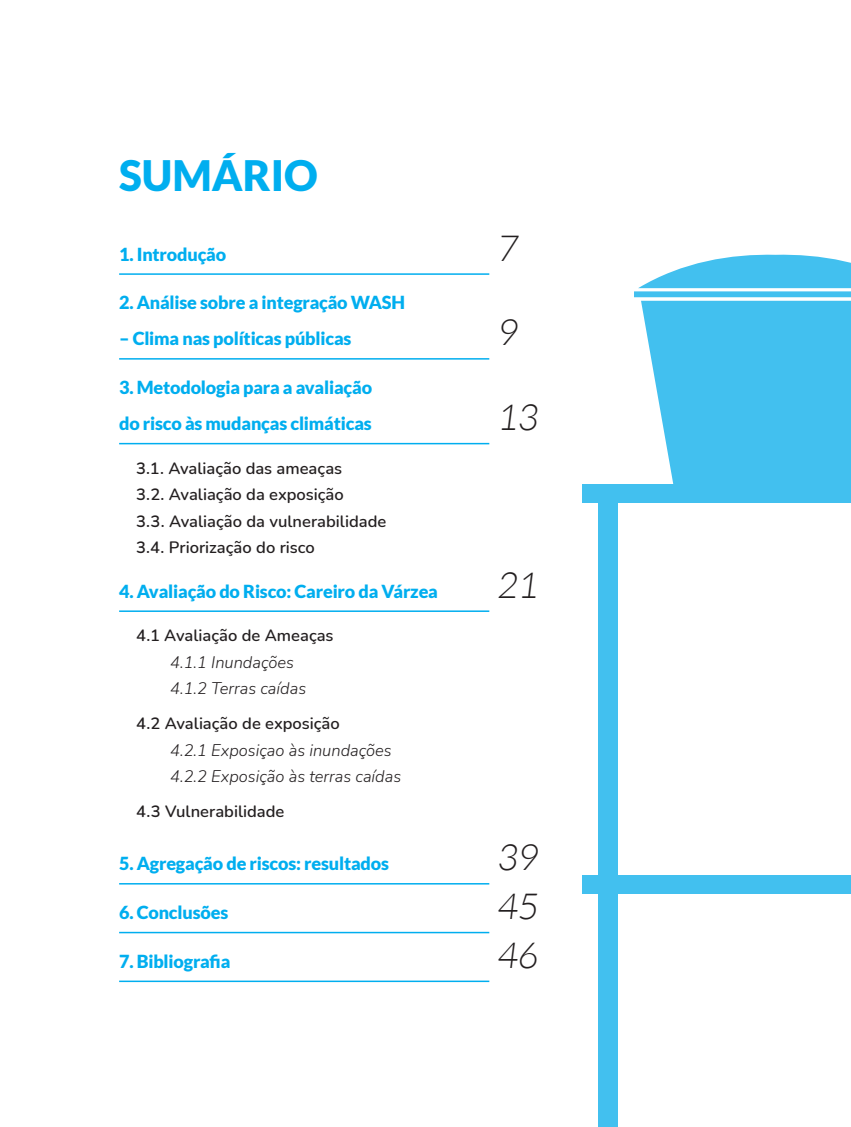
<style>
.page{position:relative;width:851px;height:1127px;background:#fff}
.page>*{position:absolute;margin:0;border:0;box-sizing:border-box;transform-origin:0 0}
.t1{font:900 42px "Lato";color:#00aeef}
.t2{font:italic 300 36px "Lato";letter-spacing:-.01em;color:#231f20}
.t3{font:900 18px/36px "Lato";letter-spacing:-.01em;color:#00aeef}
.t4{font:600 16.5px/26.5px "Nunito";color:#231f20}
.t5{font:italic 300 16.5px/26.5px "Nunito";color:#231f20}
</style>
<div class="page">
<svg style="left:634px;top:254px;width:216px;height:230px"></svg>
<div style="left:583px;top:484px;width:267px;height:19px;background:#42c0ef"></div>
<div style="left:583px;top:875px;width:267px;height:19px;background:#42c0ef"></div>
<div style="left:597px;top:503px;width:20px;height:624px;background:#42c0ef"></div>
<hr style="left:119px;top:273px;width:370px;height:2px;background:#00aeef">
<hr style="left:119px;top:358px;width:370px;height:2px;background:#00aeef">
<hr style="left:119px;top:443px;width:370px;height:1px;background:#00aeef">
<hr style="left:119px;top:610px;width:370px;height:2px;background:#00aeef">
<hr style="left:119px;top:883px;width:370px;height:1px;background:#00aeef">
<hr style="left:119px;top:932px;width:370px;height:1px;background:#00aeef">
<hr style="left:119px;top:980px;width:370px;height:2px;background:#00aeef">
<h1 class="t1" style="left:119px;top:151px;width:200px">SUMÁRIO</h1>
<p class="t3" style="left:119px;top:236px;width:109px">1. Introdução</p>
<p class="t3" style="left:119px;top:284px;width:287px">2. Análise sobre a integração WASH</p>
<p class="t3" style="left:119px;top:320px;width:234px">– Clima nas políticas públicas</p>
<p class="t3" style="left:119px;top:369px;width:254px">3. Metodologia para a avaliação do risco às mudanças climáticas</p>
<p class="t4" style="left:136px;top:454px;width:252px">3.1. Avaliação das ameaças<br>3.2. Avaliação da exposição<br>3.3. Avaliação da vulnerabilidade<br>3.4. Priorização do risco</p>
<p class="t3" style="left:119px;top:573px;width:320px">4. Avaliação do Risco: Careiro da Várzea</p>
<p class="t4" style="left:136px;top:621px;width:199px">4.1 Avaliação de Ameaças</p>
<p class="t5" style="left:170px;top:648px;width:137px">4.1.1 Inundações<br>4.1.2 Terras caídas</p>
<p class="t4" style="left:136px;top:709px;width:205px">4.2 Avaliação de exposição</p>
<p class="t5" style="left:170px;top:736px;width:232px">4.2.1 Exposiçao às inundações<br>4.2.2 Exposição às terras caídas</p>
<p class="t4" style="left:136px;top:797px;width:150px">4.3 Vulnerabilidade</p>
<p class="t3" style="left:119px;top:845px;width:271px">5. Agregação de riscos: resultados</p>
<p class="t3" style="left:119px;top:894px;width:111px">6. Conclusões</p>
<h2 class="t2" style="left:497px;top:228px;width:22px">7</h2>
<h2 class="t2" style="left:497px;top:313px;width:22px">9</h2>
<h2 class="t2" style="left:497px;top:398px;width:43px">13</h2>
<h2 class="t2" style="left:497px;top:565px;width:43px">21</h2>
<h2 class="t2" style="left:497px;top:838px;width:43px">39</h2>
<h2 class="t2" style="left:497px;top:887px;width:43px">45</h2>
<p class="t3" style="left:119px;top:943px;width:113px">7. Bibliografia</p>
<h2 class="t2" style="left:497px;top:935px;width:43px">46</h2>
</div>
